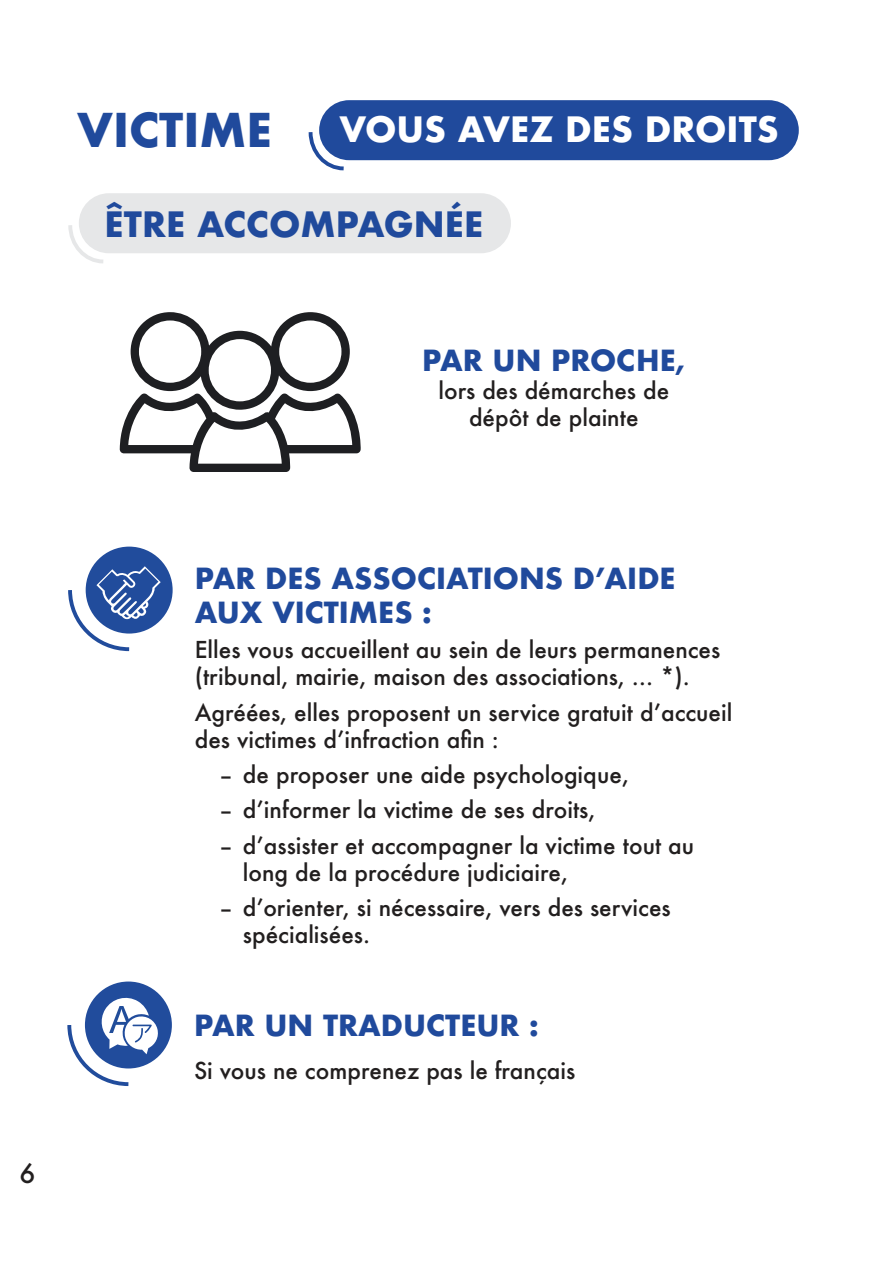
<style>
.page{position:relative;width:893px;height:1263px;background:#fff}
.page>*{position:absolute;margin:0;border:0;box-sizing:border-box;transform-origin:0 0}
.t1{font:700 45.3px "Futura";color:#204a9c}
.t2{font:700 34.05px "Futura";color:#fff}
.t3{font:700 34.05px "Futura";color:#204a9c}
.t4{font:700 28.35px/34px "Futura";color:#204a9c}
.t5{font:500 25.8px "Futura";color:#221f1f}
.t6{font:500 22.65px/27.2px "Futura";color:#221f1f}
</style>
<div class="page">
<div style="left:319px;top:100px;width:480px;height:60px;background:#204a9c;border-radius:30px"></div>
<svg style="left:308px;top:128px;width:39px;height:43px"></svg>
<div style="left:79px;top:193px;width:432px;height:60px;background:#e6e7e8;border-radius:30px"></div>
<svg style="left:68px;top:225px;width:36px;height:39px"></svg>
<div style="left:85px;top:981px;width:87px;height:87px;background:#214c9c;border-radius:50%"></div>
<div style="left:86px;top:547px;width:87px;height:86px;background:#214c9c;border-radius:50%"></div>
<svg style="left:67px;top:994px;width:92px;height:92px"></svg>
<svg style="left:68px;top:566px;width:93px;height:86px"></svg>
<svg style="left:120px;top:312px;width:241px;height:160px"></svg>
<h1 class="t1" style="left:77px;top:99px;width:197px">VICTIME</h1>
<h2 class="t2" style="left:339px;top:107px;width:441px">VOUS AVEZ DES DROITS</h2>
<h2 class="t3" style="left:124px;top:202px;width:361px">TRE ACCOMPAGN…E</h2>
<p class="t4" style="left:422px;top:343px;width:265px">PAR UN PROCHE,</p>
<p class="t6" style="left:438px;top:376px;width:232px;text-align:center">lors des démarches de dépôt de plainte</p>
<p class="t5" style="left:19px;top:1158px;width:17px">6</p>
<p class="t4" style="left:195px;top:561px;width:482px">PAR DES ASSOCIATIONS DíAIDE<br>AUX VICTIMES :</p>
<p class="t6" style="left:195px;top:636px;width:527px">Elles vous accueillent au sein de leurs permanences (tribunal, mairie, maison des associations, … *).</p>
<p class="t6" style="left:195px;top:698px;width:539px">Agréées, elles proposent un service gratuit dʼaccueil des victimes dʼinfraction afin :</p>
<p class="t6" style="left:219px;top:758px;width:477px;line-height:35.2px">ñ de proposer une aide psychologique,<br>ñ dʼinformer la victime de ses droits,<br>ñ dʼassister et accompagner la victime tout au</p>
<p class="t6" style="left:219px;top:854px;width:453px;line-height:35.2px;text-indent:24px">long de la procédure judiciaire,<br>ñ dʼorienter, si nécessaire, vers des services</p>
<p class="t6" style="left:243px;top:921px;width:129px">spécialisées.</p>
<p class="t4" style="left:194px;top:1008px;width:346px">PAR UN TRADUCTEUR :</p>
<p class="t6" style="left:194px;top:1057px;width:383px">Si vous ne comprenez pas le français</p>
</div>
